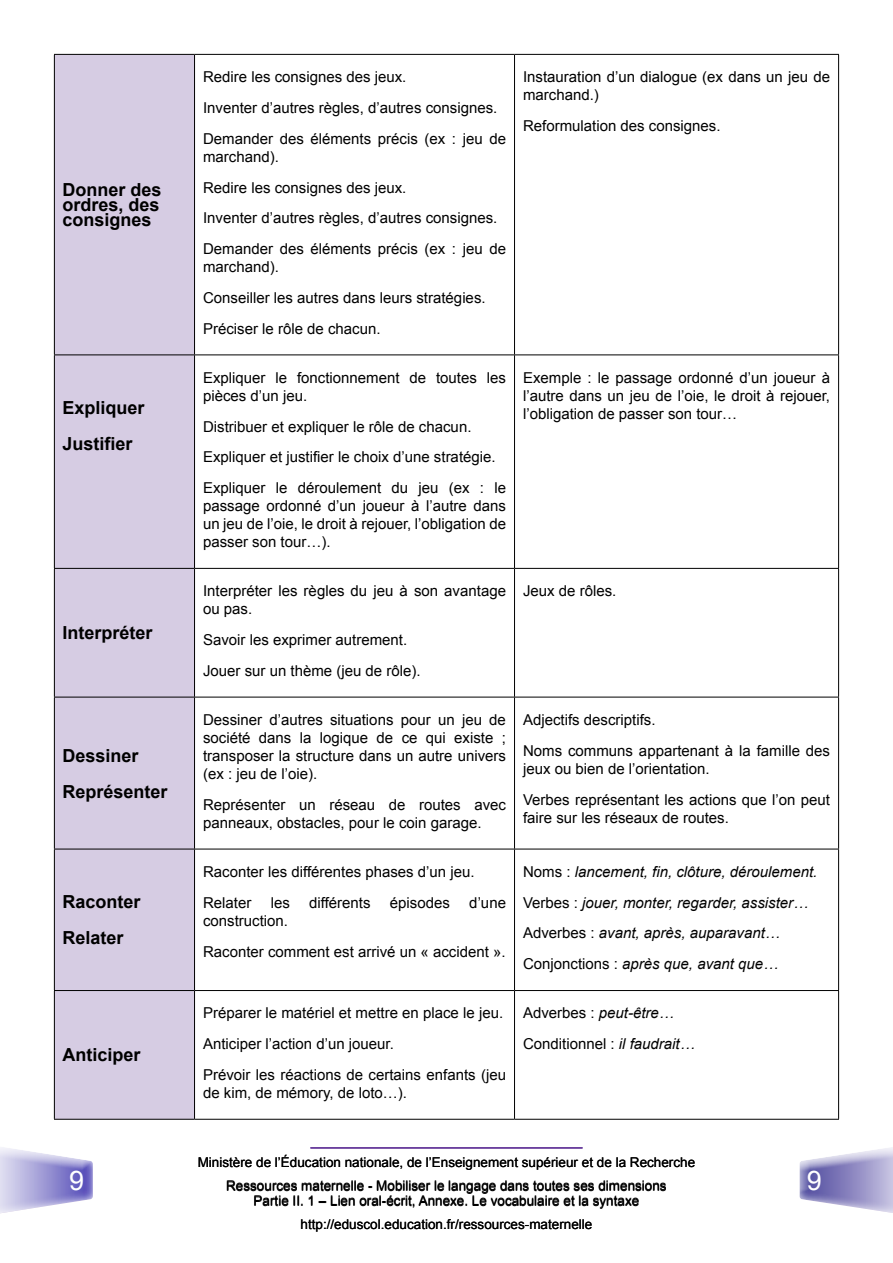
<style>
.page{position:relative;width:893px;height:1263px;background:#fff}
.page>*{position:absolute;margin:0;border:0;box-sizing:border-box;transform-origin:0 0}
.t1{font:27px "Arial";color:#fff}
.t2{font:700 18px/36.3px "Arial";color:#000}
.t3{font:15px/30.8px "Arial";color:#000}
.t4{font:italic 15px/30.8px "Arial";color:#000}
.t5{font:13.5px/23.5px "Arial";color:#000;text-align:center}
.s1{font-style:normal}
.s2{font-style:italic}
</style>
<div class="page">
<div style="left:0;top:1154px;width:104px;height:63px;background:#6a3f9d;opacity:.75"></div>
<div style="left:791px;top:1144px;width:102px;height:73px;background:#6a3f9d;opacity:.75"></div>
<hr style="left:310px;top:1147px;width:272px;height:1px;background:#6a3f9d">
<div style="left:55px;top:55px;width:139px;height:1064px;background:#d6cce3"></div>
<hr style="left:195px;top:54px;width:319px;height:1px;background:#000">
<hr style="left:194px;top:55px;width:1px;height:299px;background:#000">
<hr style="left:514px;top:54px;width:325px;height:1px;background:#000">
<hr style="left:514px;top:55px;width:1px;height:299px;background:#000">
<hr style="left:838px;top:55px;width:1px;height:299px;background:#000">
<hr style="left:195px;top:354px;width:319px;height:1px;background:#000">
<hr style="left:194px;top:355px;width:1px;height:213px;background:#000">
<hr style="left:514px;top:354px;width:325px;height:1px;background:#000">
<hr style="left:514px;top:355px;width:1px;height:213px;background:#000">
<hr style="left:838px;top:355px;width:1px;height:213px;background:#000">
<hr style="left:195px;top:568px;width:319px;height:1px;background:#000">
<hr style="left:194px;top:569px;width:1px;height:128px;background:#000">
<hr style="left:514px;top:568px;width:325px;height:1px;background:#000">
<hr style="left:514px;top:569px;width:1px;height:128px;background:#000">
<hr style="left:838px;top:569px;width:1px;height:128px;background:#000">
<hr style="left:195px;top:697px;width:319px;height:1px;background:#000">
<hr style="left:194px;top:697px;width:1px;height:152px;background:#000">
<hr style="left:514px;top:697px;width:325px;height:1px;background:#000">
<hr style="left:514px;top:697px;width:1px;height:152px;background:#000">
<hr style="left:838px;top:697px;width:1px;height:152px;background:#000">
<hr style="left:195px;top:849px;width:319px;height:1px;background:#000">
<hr style="left:194px;top:849px;width:1px;height:141px;background:#000">
<hr style="left:514px;top:849px;width:325px;height:1px;background:#000">
<hr style="left:514px;top:849px;width:1px;height:141px;background:#000">
<hr style="left:838px;top:849px;width:1px;height:141px;background:#000">
<hr style="left:195px;top:990px;width:319px;height:1px;background:#000">
<hr style="left:194px;top:991px;width:1px;height:128px;background:#000">
<hr style="left:514px;top:990px;width:325px;height:1px;background:#000">
<hr style="left:514px;top:991px;width:1px;height:128px;background:#000">
<hr style="left:838px;top:991px;width:1px;height:128px;background:#000">
<hr style="left:195px;top:1119px;width:319px;height:1px;background:#000">
<hr style="left:514px;top:1119px;width:325px;height:1px;background:#000">
<hr style="left:54px;top:54px;width:141px;height:1px;background:#000">
<hr style="left:54px;top:354px;width:141px;height:1px;background:#000">
<hr style="left:54px;top:568px;width:141px;height:1px;background:#000">
<hr style="left:54px;top:697px;width:141px;height:1px;background:#000">
<hr style="left:54px;top:849px;width:141px;height:1px;background:#000">
<hr style="left:54px;top:990px;width:141px;height:1px;background:#000">
<hr style="left:54px;top:1119px;width:141px;height:1px;background:#000">
<hr style="left:54px;top:55px;width:1px;height:299px;background:#000">
<hr style="left:54px;top:355px;width:1px;height:213px;background:#000">
<hr style="left:54px;top:569px;width:1px;height:128px;background:#000">
<hr style="left:54px;top:697px;width:1px;height:152px;background:#000">
<hr style="left:54px;top:849px;width:1px;height:141px;background:#000">
<hr style="left:54px;top:991px;width:1px;height:128px;background:#000">
<p class="t2" style="left:62px;top:183px;width:101px;line-height:15px;text-align:justify">Donner des ordres, des consignes</p>
<p class="t2" style="left:62px;top:390px;width:84px">Expliquer<br>Justifier</p>
<p class="t2" style="left:62px;top:615px;width:92px">Interpréter</p>
<p class="t2" style="left:62px;top:737px;width:107px">Dessiner<br>Représenter</p>
<p class="t2" style="left:62px;top:884px;width:80px">Raconter<br>Relater</p>
<p class="t2" style="left:62px;top:1037px;width:80px">Anticiper</p>
<h1 class="t1" style="left:69px;top:1162px;width:17px">9</h1>
<p class="t3" style="left:203px;top:62px;width:304px">Redire les consignes des jeux.<br>Inventer d’autres règles, d’autres consignes.<br>Demander des éléments précis (ex : jeu de</p>
<p class="t3" style="left:203px;top:141px;width:304px">marchand).<br>Redire les consignes des jeux.<br>Inventer d’autres règles, d’autres consignes.<br>Demander des éléments précis (ex : jeu de</p>
<p class="t3" style="left:203px;top:252px;width:284px">marchand).<br>Conseiller les autres dans leurs stratégies.<br>Préciser le rôle de chacun.</p>
<p class="t3" style="left:203px;top:369px;width:304px;line-height:18px">Expliquer le fonctionnement de toutes les pièces d’un jeu.</p>
<p class="t3" style="left:203px;top:411px;width:304px">Distribuer et expliquer le rôle de chacun.<br>Expliquer et justifier le choix d’une stratégie.<br>Expliquer le déroulement du jeu (ex : le</p>
<p class="t3" style="left:203px;top:497px;width:304px;line-height:18px;text-align:justify">passage ordonné d’un joueur à l’autre dans un jeu de l’oie, le droit à rejouer, l’obligation de passer son tour…).</p>
<p class="t3" style="left:203px;top:582px;width:304px;line-height:18px">Interpréter les règles du jeu à son avantage ou pas.</p>
<p class="t3" style="left:203px;top:625px;width:219px">Savoir les exprimer autrement.<br>Jouer sur un thème (jeu de rôle).</p>
<p class="t3" style="left:203px;top:711px;width:304px;line-height:18px;text-align:justify">Dessiner d’autres situations pour un jeu de société dans la logique de ce qui existe ; transposer la structure dans un autre univers (ex : jeu de l’oie).</p>
<p class="t3" style="left:203px;top:796px;width:304px;line-height:18px">Représenter un réseau de routes avec panneaux, obstacles, pour le coin garage.</p>
<p class="t3" style="left:203px;top:856px;width:273px">Raconter les différentes phases d’un jeu.<br>Relater</p>
<p class="t3" style="left:271px;top:887px;width:21px">les</p>
<p class="t3" style="left:309px;top:887px;width:63px">différents</p>
<p class="t3" style="left:390px;top:887px;width:62px">épisodes</p>
<p class="t3" style="left:469px;top:887px;width:38px">d’une</p>
<p class="t3" style="left:203px;top:905px;width:304px">construction.<br>Raconter comment est arrivé un « accident ».</p>
<p class="t3" style="left:203px;top:998px;width:304px">Préparer le matériel et mettre en place le jeu.<br>Anticiper l’action d’un joueur.<br>Prévoir les réactions de certains enfants (jeu</p>
<p class="t3" style="left:203px;top:1077px;width:205px">de kim, de mémory, de loto…).</p>
<p class="t3" style="left:523px;top:68px;width:309px;line-height:18px">Instauration d’un dialogue (ex dans un jeu de marchand.)</p>
<p class="t3" style="left:523px;top:111px;width:199px">Reformulation des consignes.</p>
<p class="t3" style="left:523px;top:369px;width:309px;line-height:18px;text-align:justify">Exemple : le passage ordonné d’un joueur à l’autre dans un jeu de l’oie, le droit à rejouer, l’obligation de passer son tour…</p>
<p class="t3" style="left:523px;top:576px;width:95px">Jeux de rôles.</p>
<p class="t3" style="left:523px;top:704px;width:309px">Adjectifs descriptifs.<br>Noms communs appartenant à la famille des</p>
<p class="t3" style="left:523px;top:753px;width:309px">jeux ou bien de l’orientation.<br>Verbes représentant les actions que l’on peut</p>
<p class="t3" style="left:523px;top:802px;width:207px">faire sur les réseaux de routes.</p>
<p class="t4" style="left:523px;top:856px;width:296px"><span class="s1">Noms :</span> lancement, fin, clôture, déroulement.<br><span class="s1">Verbes :</span> jouer, monter, regarder, assister… <span class="s1">Adverbes :</span> avant, après, auparavant… <span class="s1">Conjonctions :</span> après que, avant que…</p>
<p class="t3" style="left:523px;top:998px;width:173px">Adverbes : <span class="s2">peut-être…<br></span>Conditionnel : <span class="s2">il faudrait…</span></p>
<p class="t5" style="left:198px;top:1150px;width:499px">Ministère de l’Éducation nationale, de l’Enseignement supérieur et de la Recherche<br>Ressources maternelle - Mobiliser le langage dans toutes ses dimensions</p>
<p class="t5" style="left:254px;top:1189px;width:387px">Partie II. 1 – Lien oral-écrit, Annexe. Le vocabulaire et la syntaxe http://eduscol.education.fr/ressources-maternelle</p>
<h1 class="t1" style="left:807px;top:1162px;width:17px">9</h1>
</div>
